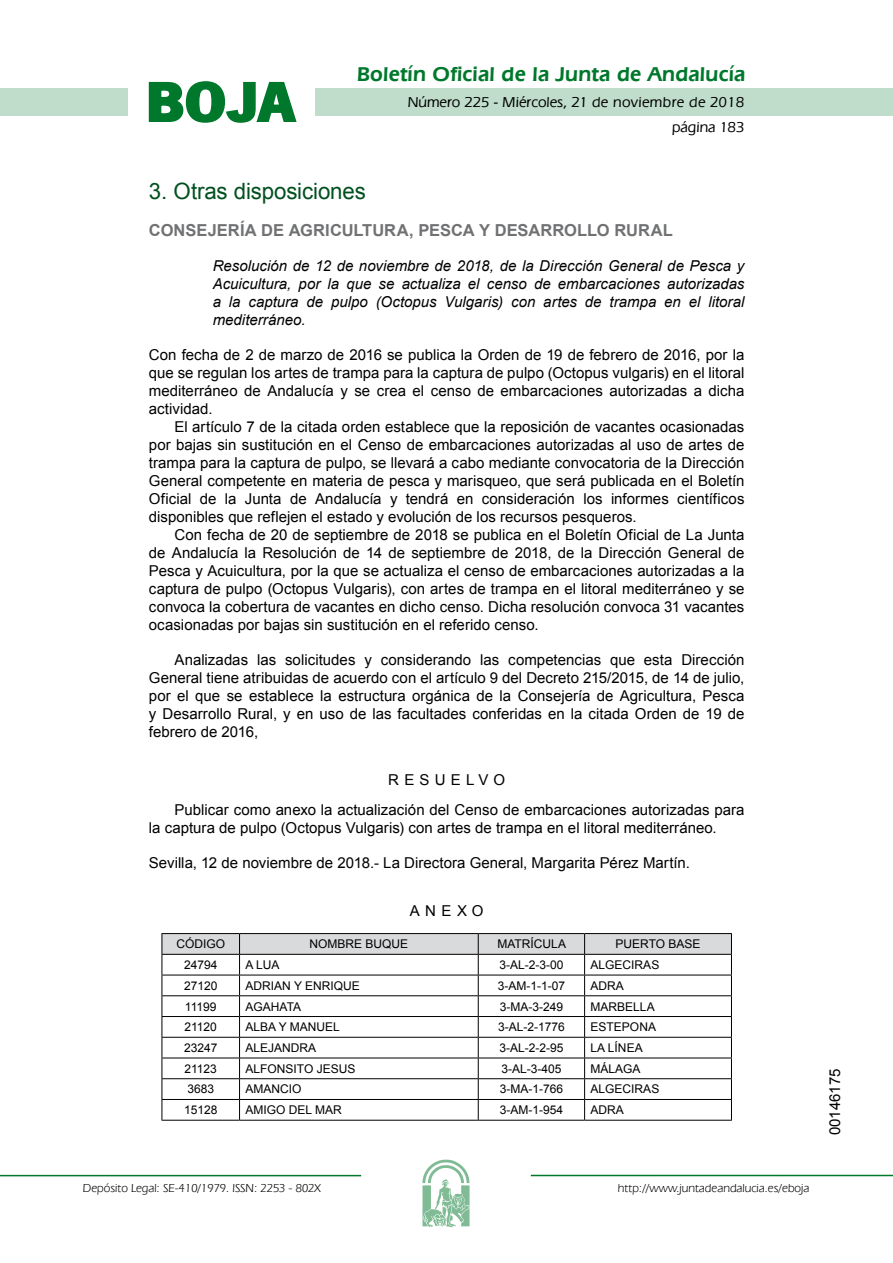
<style>
.page{position:relative;width:893px;height:1263px;background:#fff}
.page>*{position:absolute;margin:0;border:0;box-sizing:border-box;transform-origin:0 0}
.t1{font:700 57.75px "News Got T";color:#00782c;scale:1.14 1}
.t2{font:22.5px "Arial";letter-spacing:-.005em;color:#00501f}
.t3{font:600 21px "Eras IT Cby BT";letter-spacing:.01em;color:#00782c}
.t4{font:700 16.5px "Arial";color:#707173}
.t5{font:15px/18px "Arial";color:#000;text-align:justify}
.t6{font:italic 15px/18px "Arial";color:#000;text-align:justify}
.t7{font:500 15px/24.5px "Eras IT Cby BT";color:#000;text-align:right}
.t8{font:12px "Arial";color:#000}
.t9{font:12px "Eras IT Cby BT";color:#000}
</style>
<div class="page">
<div style="left:315px;top:88px;width:577px;height:28px;background:#bfddca"></div>
<div style="left:0;top:88px;width:128px;height:28px;background:#bfddca"></div>
<hr style="left:0;top:1175px;width:361px;height:1px;background:#00782c">
<svg style="left:422px;top:1159px;width:47px;height:68px"></svg>
<hr style="left:531px;top:1175px;width:361px;height:1px;background:#00782c">
<svg style="left:148px;top:81px;width:149px;height:42px"></svg>
<hr style="left:161px;top:933px;width:78px;height:1px;background:#000">
<hr style="left:239px;top:933px;width:239px;height:1px;background:#000">
<hr style="left:478px;top:933px;width:106px;height:1px;background:#000">
<hr style="left:584px;top:933px;width:147px;height:1px;background:#000">
<svg style="left:161px;top:934px;width:571px;height:186px"></svg>
<hr style="left:161px;top:1120px;width:78px;height:1px;background:#000">
<hr style="left:239px;top:1120px;width:239px;height:1px;background:#000">
<hr style="left:478px;top:1120px;width:106px;height:1px;background:#000">
<hr style="left:584px;top:1120px;width:147px;height:1px;background:#000">
<h1 class="t1" style="left:145px;top:68px;width:133px">BOJA</h1>
<h3 class="t3" style="left:357px;top:62px;width:390px">Boletín Oficial de la Junta de Andalucía</h3>
<p class="t7" style="left:408px;top:90px;width:338px">Número 225 - Miércoles, 21 de noviembre de 2018 página 183</p>
<h2 class="t2" style="left:149px;top:177px;width:218px">3. Otras disposiciones</h2>
<p class="t4" style="left:149px;top:219px;width:525px">CONSEJERÍA DE AGRICULTURA, PESCA Y DESARROLLO RURAL</p>
<p class="t6" style="left:213px;top:257px;width:533px">Resolución de 12 de noviembre de 2018, de la Dirección General de Pesca y Acuicultura, por la que se actualiza el censo de embarcaciones autorizadas a la captura de pulpo (Octopus Vulgaris) con artes de trampa en el litoral mediterráneo.</p>
<p class="t5" style="left:149px;top:346px;width:597px">Con fecha de 2 de marzo de 2016 se publica la Orden de 19 de febrero de 2016, por la que se regulan los artes de trampa para la captura de pulpo (Octopus vulgaris) en el litoral mediterráneo de Andalucía y se crea el censo de embarcaciones autorizadas a dicha actividad.</p>
<p class="t5" style="left:149px;top:418px;width:597px;text-indent:26px">El artículo 7 de la citada orden establece que la reposición de vacantes ocasionadas por bajas sin sustitución en el Censo de embarcaciones autorizadas al uso de artes de trampa para la captura de pulpo, se llevará a cabo mediante convocatoria de la Dirección General competente en materia de pesca y marisqueo, que será publicada en el Boletín Oficial de la Junta de Andalucía y tendrá en consideración los informes científicos disponibles que reflejen el estado y evolución de los recursos pesqueros.</p>
<p class="t5" style="left:149px;top:526px;width:597px;text-indent:26px">Con fecha de 20 de septiembre de 2018 se publica en el Boletín Oficial de La Junta de Andalucía la Resolución de 14 de septiembre de 2018, de la Dirección General de Pesca y Acuicultura, por la que se actualiza el censo de embarcaciones autorizadas a la captura de pulpo (Octopus Vulgaris), con artes de trampa en el litoral mediterráneo y se convoca la cobertura de vacantes en dicho censo. Dicha resolución convoca 31 vacantes ocasionadas por bajas sin sustitución en el referido censo.</p>
<p class="t5" style="left:149px;top:651px;width:597px;text-indent:26px">Analizadas las solicitudes y considerando las competencias que esta Dirección General tiene atribuidas de acuerdo con el artículo 9 del Decreto 215/2015, de 14 de julio, por el que se establece la estructura orgánica de la Consejería de Agricultura, Pesca y Desarrollo Rural, y en uso de las facultades conferidas en la citada Orden de 19 de febrero de 2016,</p>
<p class="t5" style="left:174px;top:764px;width:571px;line-height:30.8px;text-indent:214px">RESUELVO<br>Publicar como anexo la actualización del Censo de embarcaciones autorizadas para</p>
<p class="t5" style="left:149px;top:819px;width:569px">la captura de pulpo (Octopus Vulgaris) con artes de trampa en el litoral mediterráneo.</p>
<p class="t5" style="left:149px;top:854px;width:542px">Sevilla, 12 de noviembre de 2018.- La Directora General, Margarita Pérez Martín.</p>
<p class="t5" style="left:410px;top:902px;width:75px">ANEXO</p>
<p class="t8" style="left:176px;top:936px;width:50px">CÓDIGO</p>
<p class="t8" style="left:309px;top:936px;width:100px">NOMBRE BUQUE</p>
<p class="t8" style="left:497px;top:936px;width:70px">MATRÍCULA</p>
<p class="t8" style="left:615px;top:936px;width:86px">PUERTO BASE</p>
<p class="t8" style="left:184px;top:957px;width:35px">24794</p>
<p class="t8" style="left:245px;top:957px;width:36px">A LUA</p>
<p class="t8" style="left:499px;top:957px;width:66px">3-AL-2-3-00</p>
<p class="t8" style="left:590px;top:957px;width:70px">ALGECIRAS</p>
<p class="t8" style="left:184px;top:978px;width:35px">27120</p>
<p class="t8" style="left:245px;top:978px;width:116px">ADRIAN Y ENRIQUE</p>
<p class="t8" style="left:497px;top:978px;width:69px">3-AM-1-1-07</p>
<p class="t8" style="left:590px;top:978px;width:35px">ADRA</p>
<p class="t8" style="left:185px;top:998px;width:33px">11199</p>
<p class="t8" style="left:245px;top:998px;width:57px">AGAHATA</p>
<p class="t8" style="left:499px;top:998px;width:65px">3-MA-3-249</p>
<p class="t8" style="left:590px;top:998px;width:66px">MARBELLA</p>
<p class="t8" style="left:184px;top:1019px;width:34px">21120</p>
<p class="t8" style="left:245px;top:1019px;width:96px">ALBA Y MANUEL</p>
<p class="t8" style="left:498px;top:1019px;width:68px">3-AL-2-1776</p>
<p class="t8" style="left:590px;top:1019px;width:67px">ESTEPONA</p>
<p class="t8" style="left:184px;top:1040px;width:35px">23247</p>
<p class="t8" style="left:245px;top:1040px;width:72px">ALEJANDRA</p>
<p class="t8" style="left:499px;top:1040px;width:66px">3-AL-2-2-95</p>
<p class="t8" style="left:590px;top:1040px;width:54px">LA LÍNEA</p>
<p class="t8" style="left:184px;top:1061px;width:34px">21123</p>
<p class="t8" style="left:245px;top:1061px;width:111px">ALFONSITO JESUS</p>
<p class="t8" style="left:501px;top:1061px;width:62px">3-AL-3-405</p>
<p class="t8" style="left:590px;top:1061px;width:52px">MÁLAGA</p>
<p class="t8" style="left:187px;top:1081px;width:28px">3683</p>
<p class="t8" style="left:245px;top:1081px;width:58px">AMANCIO</p>
<p class="t8" style="left:499px;top:1081px;width:65px">3-MA-1-766</p>
<p class="t8" style="left:590px;top:1081px;width:70px">ALGECIRAS</p>
<p class="t8" style="left:184px;top:1102px;width:35px">15128</p>
<p class="t8" style="left:245px;top:1102px;width:98px">AMIGO DEL MAR</p>
<p class="t8" style="left:499px;top:1102px;width:65px">3-AM-1-954</p>
<p class="t8" style="left:590px;top:1102px;width:35px">ADRA</p>
<p class="t9" style="left:83px;top:1181px;width:239px">Depósito Legal: SE-410/1979. ISSN: 2253 - 802X</p>
<p class="t9" style="left:618px;top:1181px;width:193px">http://www.juntadeandalucia.es/eboja</p>
<p class="t5" style="left:826px;top:1135px;width:68px;rotate:-90deg">00146175</p>
</div>
